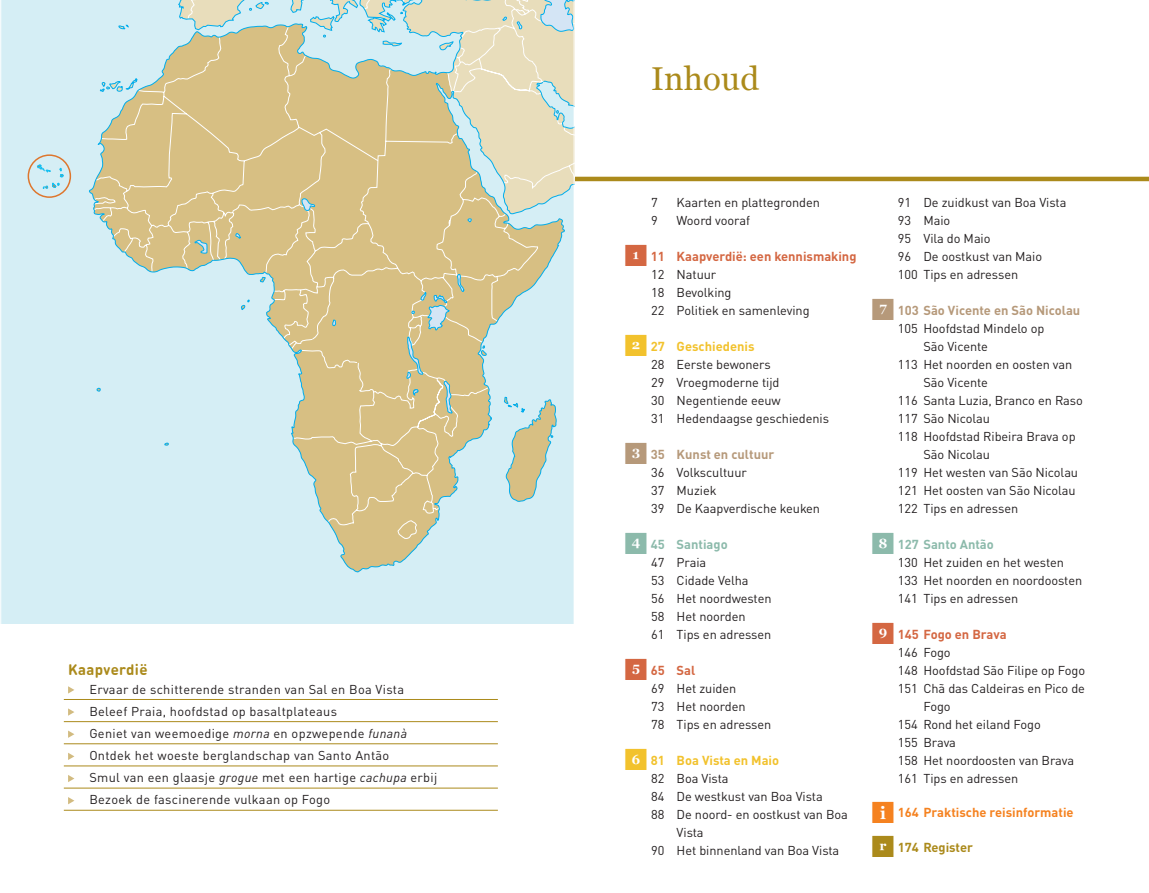
<style>
.page{position:relative;width:1149px;height:893px;background:#fff}
.page>*{position:absolute;margin:0;border:0;box-sizing:border-box;transform-origin:0 0}
.t1{font:33px "Georgia";letter-spacing:.005em;color:#ab8a1b}
.t2{font:30px "Dominicus";color:#d46742}
.t3{font:30px "Dominicus";color:#f2c22d}
.t4{font:30px "Dominicus";color:#b6997a}
.t5{font:30px "Dominicus";color:#8cbaab}
.t6{font:30px "Dominicus";color:#f58220}
.t7{font:30px "Dominicus";color:#ab8a1b}
.t8{font:700 15px "DIN Round Offc";letter-spacing:.025em;color:#ab8a1b}
.t9{font:700 12.9px "DIN Pro";color:#d46742}
.t10{font:700 12.9px "DIN Pro";color:#b6997a}
.t11{font:700 12.9px "DIN Pro";color:#f2c22d}
.t12{font:700 12.9px "DIN Pro";color:#f58220}
.t13{font:700 12.9px "DIN Pro";color:#8cbaab}
.t14{font:700 12.9px "DIN Pro";color:#ab8a1b}
.t15{font:12.75px/18px "DIN Pro";letter-spacing:-.005em;color:#231f20}
.t16{font:12.75px/22.2px "DIN Pro";letter-spacing:.025em;color:#231f20}
.s1{font-style:italic}
</style>
<div class="page">
<hr style="left:574px;top:177px;width:574px;height:4px;background:#ab8a1b">
<hr style="left:64px;top:699px;width:433px;height:1px;background:#ab8a1b">
<hr style="left:64px;top:721px;width:433px;height:1px;background:#ab8a1b">
<hr style="left:64px;top:743px;width:433px;height:1px;background:#ab8a1b">
<hr style="left:64px;top:765px;width:433px;height:1px;background:#ab8a1b">
<hr style="left:64px;top:788px;width:433px;height:1px;background:#ab8a1b">
<hr style="left:64px;top:810px;width:433px;height:1px;background:#ab8a1b">
<svg style="left:68px;top:686px;width:6px;height:8px"></svg>
<svg style="left:68px;top:708px;width:6px;height:8px"></svg>
<svg style="left:68px;top:730px;width:6px;height:8px"></svg>
<svg style="left:68px;top:753px;width:6px;height:7px"></svg>
<svg style="left:68px;top:775px;width:6px;height:7px"></svg>
<svg style="left:68px;top:797px;width:6px;height:7px"></svg>
<svg style="left:0;top:0;width:574px;height:624px;background:#d5dbc9"></svg>
<p class="t8" style="left:68px;top:660px;width:81px">Kaapverdië</p>
<p class="t16" style="left:89px;top:677px;width:349px">Ervaar de schitterende stranden van Sal en Boa Vista Beleef Praia, hoofdstad op basaltplateaus<br>Geniet van weemoedige <span class="s1">morna</span> en opzwepende <span class="s1">funanà </span>Ontdek het woeste berglandschap van Santo Antão<br>Smul van een glaasje <span class="s1">grogue</span> met een hartige <span class="s1">cachupa</span> erbij Bezoek de fascinerende vulkaan op Fogo</p>
<h1 class="t1" style="left:651px;top:60px;width:110px">Inhoud</h1>
<p class="t15" style="left:651px;top:192px;width:8px">7</p>
<p class="t15" style="left:676px;top:192px;width:145px">Kaarten en plattegronden</p>
<p class="t15" style="left:651px;top:210px;width:8px">9</p>
<p class="t15" style="left:676px;top:210px;width:75px">Woord vooraf</p>
<h2 class="t2" style="left:625px;top:241px;width:16px">1</h2>
<p class="t9" style="left:650px;top:246px;width:207px">11 Kaapverdië: een kennismaking</p>
<p class="t15" style="left:651px;top:264px;width:160px">12 Natuur<br>18 Bevolking<br>22 Politiek en samenleving</p>
<h2 class="t3" style="left:625px;top:331px;width:16px">2</h2>
<p class="t11" style="left:650px;top:336px;width:105px">27 Geschiedenis</p>
<p class="t15" style="left:651px;top:354px;width:179px">28 Eerste bewoners<br>29 Vroegmoderne tijd<br>30 Negentiende eeuw<br>31 Hedendaagse geschiedenis</p>
<h2 class="t4" style="left:625px;top:439px;width:16px">3</h2>
<p class="t10" style="left:650px;top:444px;width:125px">35 Kunst en cultuur</p>
<p class="t15" style="left:651px;top:462px;width:170px">36 Volkscultuur<br>37 Muziek<br>39 De Kaapverdische keuken</p>
<h2 class="t5" style="left:625px;top:529px;width:16px">4</h2>
<p class="t13" style="left:650px;top:534px;width:78px">45 Santiago</p>
<p class="t15" style="left:651px;top:552px;width:122px">47 Praia<br>53 Cidade Velha<br>56 Het noordwesten<br>58 Het noorden<br>61 Tips en adressen</p>
<h2 class="t2" style="left:625px;top:655px;width:16px">5</h2>
<p class="t9" style="left:650px;top:660px;width:46px">65 Sal</p>
<p class="t15" style="left:651px;top:678px;width:122px">69 Het zuiden<br>73 Het noorden<br>78 Tips en adressen</p>
<h2 class="t3" style="left:625px;top:745px;width:16px">6</h2>
<p class="t11" style="left:650px;top:750px;width:130px">81 Boa Vista en Maio</p>
<p class="t15" style="left:651px;top:768px;width:79px">82 Boa Vista</p>
<p class="t15" style="left:651px;top:786px;width:173px">84 De westkust van Boa Vista</p>
<p class="t15" style="left:651px;top:804px;width:198px">88 De noord- en oostkust van Boa</p>
<p class="t15" style="left:676px;top:822px;width:28px">Vista</p>
<p class="t15" style="left:651px;top:840px;width:190px">90 Het binnenland van Boa Vista</p>
<p class="t15" style="left:897px;top:192px;width:170px">91 De zuidkust van Boa Vista<br>93 Maio<br>95 Vila do Maio<br>96 De oostkust van Maio<br>100 Tips en adressen</p>
<h2 class="t4" style="left:872px;top:295px;width:16px">7</h2>
<p class="t10" style="left:897px;top:300px;width:184px">103 São Vicente en São Nicolau</p>
<p class="t15" style="left:897px;top:318px;width:148px">105 Hoofdstad Mindelo op</p>
<p class="t15" style="left:923px;top:336px;width:66px">São Vicente</p>
<p class="t15" style="left:897px;top:354px;width:176px">113 Het noorden en oosten van</p>
<p class="t15" style="left:923px;top:372px;width:66px">São Vicente</p>
<p class="t15" style="left:897px;top:390px;width:186px">116 Santa Luzia, Branco en Raso</p>
<p class="t15" style="left:897px;top:408px;width:93px">117 São Nicolau</p>
<p class="t15" style="left:897px;top:426px;width:179px">118 Hoofdstad Ribeira Brava op</p>
<p class="t15" style="left:923px;top:444px;width:68px">São Nicolau</p>
<p class="t15" style="left:897px;top:462px;width:182px">119 Het westen van São Nicolau</p>
<p class="t15" style="left:897px;top:480px;width:179px">121 Het oosten van São Nicolau</p>
<p class="t15" style="left:897px;top:498px;width:122px">122 Tips en adressen</p>
<h2 class="t5" style="left:872px;top:529px;width:16px">8</h2>
<p class="t13" style="left:897px;top:534px;width:98px">127 Santo Antão</p>
<p class="t15" style="left:897px;top:552px;width:186px">130 Het zuiden en het westen<br>133 Het noorden en noordoosten<br>141 Tips en adressen</p>
<h2 class="t2" style="left:872px;top:619px;width:16px">9</h2>
<p class="t9" style="left:897px;top:624px;width:110px">145 Fogo en Brava</p>
<p class="t15" style="left:897px;top:642px;width:54px">146 Fogo</p>
<p class="t15" style="left:897px;top:660px;width:189px">148 Hoofdstad São Filipe op Fogo</p>
<p class="t15" style="left:897px;top:678px;width:188px">151 Chã das Caldeiras en Pico de</p>
<p class="t15" style="left:923px;top:696px;width:29px">Fogo</p>
<p class="t15" style="left:897px;top:714px;width:144px">154 Rond het eiland Fogo</p>
<p class="t15" style="left:897px;top:732px;width:60px">155 Brava</p>
<p class="t15" style="left:897px;top:750px;width:178px">158 Het noordoosten van Brava</p>
<p class="t15" style="left:897px;top:768px;width:122px">161 Tips en adressen</p>
<h2 class="t6" style="left:872px;top:797px;width:16px">i</h2>
<p class="t12" style="left:897px;top:802px;width:177px">164 Praktische reisinformatie</p>
<h2 class="t7" style="left:872px;top:832px;width:16px">r</h2>
<p class="t14" style="left:897px;top:836px;width:77px">174 Register</p>
</div>
